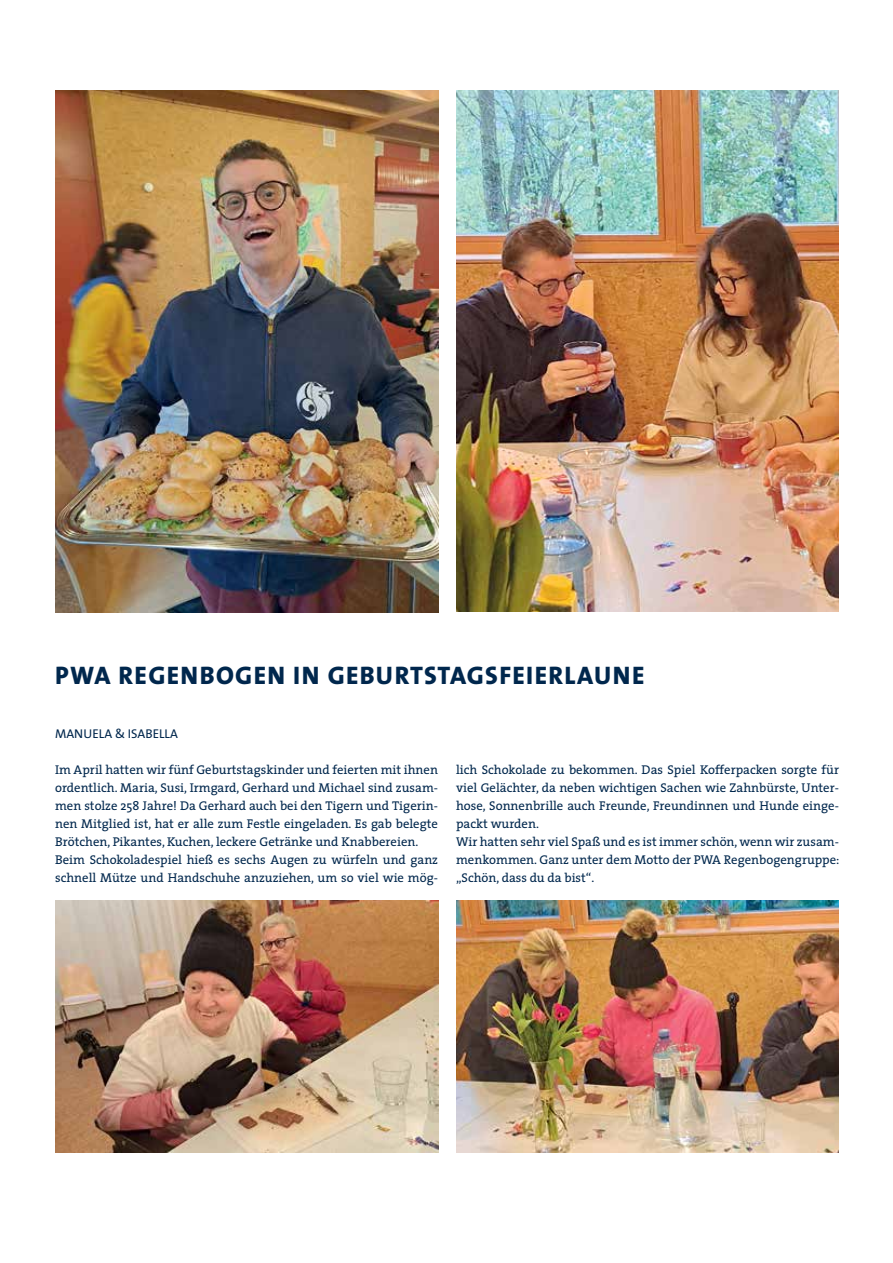
<style>
.page{position:relative;width:893px;height:1263px;background:#fff}
.page>*{position:absolute;margin:0;border:0;box-sizing:border-box;transform-origin:0 0}
.t1{font:800 25.5px "The Sans";letter-spacing:.05em;color:#00274d}
.t2{font:12.75px/18px "The Serif";color:#00274d}
.t3{font:12.75px "The Sans";color:#00274d}
</style>
<div class="page">
<img style="left:456px;top:90px;width:383px;height:522px">
<img style="left:55px;top:900px;width:383px;height:252px">
<img style="left:456px;top:900px;width:383px;height:252px">
<img style="left:55px;top:90px;width:383px;height:522px">
<h1 class="t1" style="left:55px;top:654px;width:591px">PWA REGENBOGEN IN GEBURTSTAGSFEIERLAUNE</h1>
<p class="t3" style="left:55px;top:723px;width:124px">MANUELA &amp; ISABELLA</p>
<p class="t2" style="left:55px;top:760px;width:384px">Im April hatten wir fünf Geburtstagskinder und feierten mit ihnen ordentlich. Maria, Susi, Irmgard, Gerhard und Michael sind zusam&shy;men stolze 258 Jahre! Da Gerhard auch bei den Tigern und Tigerin&shy;nen Mitglied ist, hat er alle zum Festle eingeladen. Es gab belegte Brötchen, Pikantes, Kuchen, leckere Getränke und Knabbereien.<br>Beim Schokoladespiel hieß es sechs Augen zu würfeln und ganz schnell Mütze und Handschuhe anzuziehen, um so viel wie mög-</p>
<p class="t2" style="left:456px;top:760px;width:385px">lich Schokolade zu bekommen. Das Spiel Kofferpacken sorgte für viel Gelächter, da neben wichtigen Sachen wie Zahnbürste, Unter&shy;hose, Sonnenbrille auch Freunde, Freundinnen und Hunde einge&shy;packt wurden.<br>Wir hatten sehr viel Spaß und es ist immer schön, wenn wir zusam&shy;menkommen. Ganz unter dem Motto der PWA Regenbogengruppe: „Schön, dass du da bist“.</p>
</div>
